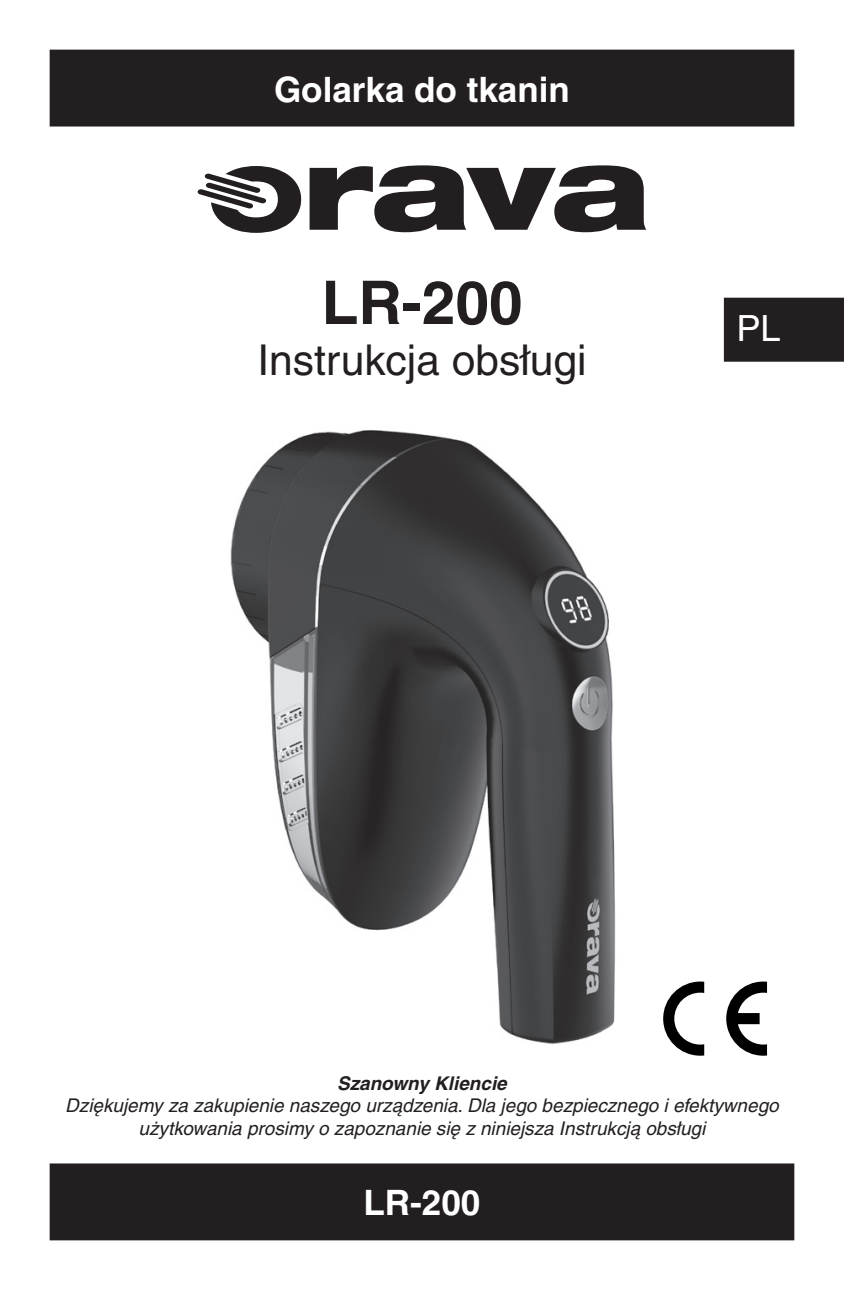
<style>
.page{position:relative;width:844px;height:1290px;background:#fff}
.page>*{position:absolute;margin:0;border:0;box-sizing:border-box;transform-origin:0 0}
.t1{font:700 60.2px "Helvetica CE";color:#231f20}
.t2{font:42.35px "Helvetica CE";color:#231f20}
.t3{font:36.05px "Helvetica CE";color:#fff}
.t4{font:700 35px "Helvetica CE";color:#fff}
.t5{font:italic 18.9px/22.8px "Helvetica CE";color:#231f20;text-align:center}
.t6{font:italic 700 18.9px "Helvetica CE";color:#231f20}
</style>
<div class="page">
<img style="left:230px;top:430px;width:386px;height:614px">
<div style="left:723px;top:298px;width:120px;height:64px;background:#231f20"></div>
<svg style="left:309px;top:165px;width:337px;height:67px"></svg>
<svg style="left:198px;top:166px;width:103px;height:67px"></svg>
<svg style="left:726px;top:981px;width:40px;height:75px"></svg>
<svg style="left:663px;top:981px;width:41px;height:75px"></svg>
<div style="left:50px;top:50px;width:744px;height:76px;background:#231f20"></div>
<div style="left:50px;top:1163px;width:744px;height:77px;background:#231f20"></div>
<h3 class="t4" style="left:274px;top:68px;width:297px">Golarka do tkanin</h3>
<h1 class="t1" style="left:321px;top:266px;width:202px">LR-200</h1>
<h2 class="t2" style="left:257px;top:336px;width:331px">Instrukcja obsługi</h2>
<h3 class="t3" style="left:736px;top:307px;width:46px">PL</h3>
<p class="t6" style="left:337px;top:1071px;width:171px">Szanowny Kliencie</p>
<p class="t5" style="left:65px;top:1094px;width:714px">Dziękujemy za zakupienie naszego urządzenia. Dla jego bezpiecznego i efektywnego użytkowania prosimy o zapoznanie się z niniejsza Instrukcją obsługi</p>
<h3 class="t4" style="left:363px;top:1181px;width:118px">LR-200</h3>
</div>
